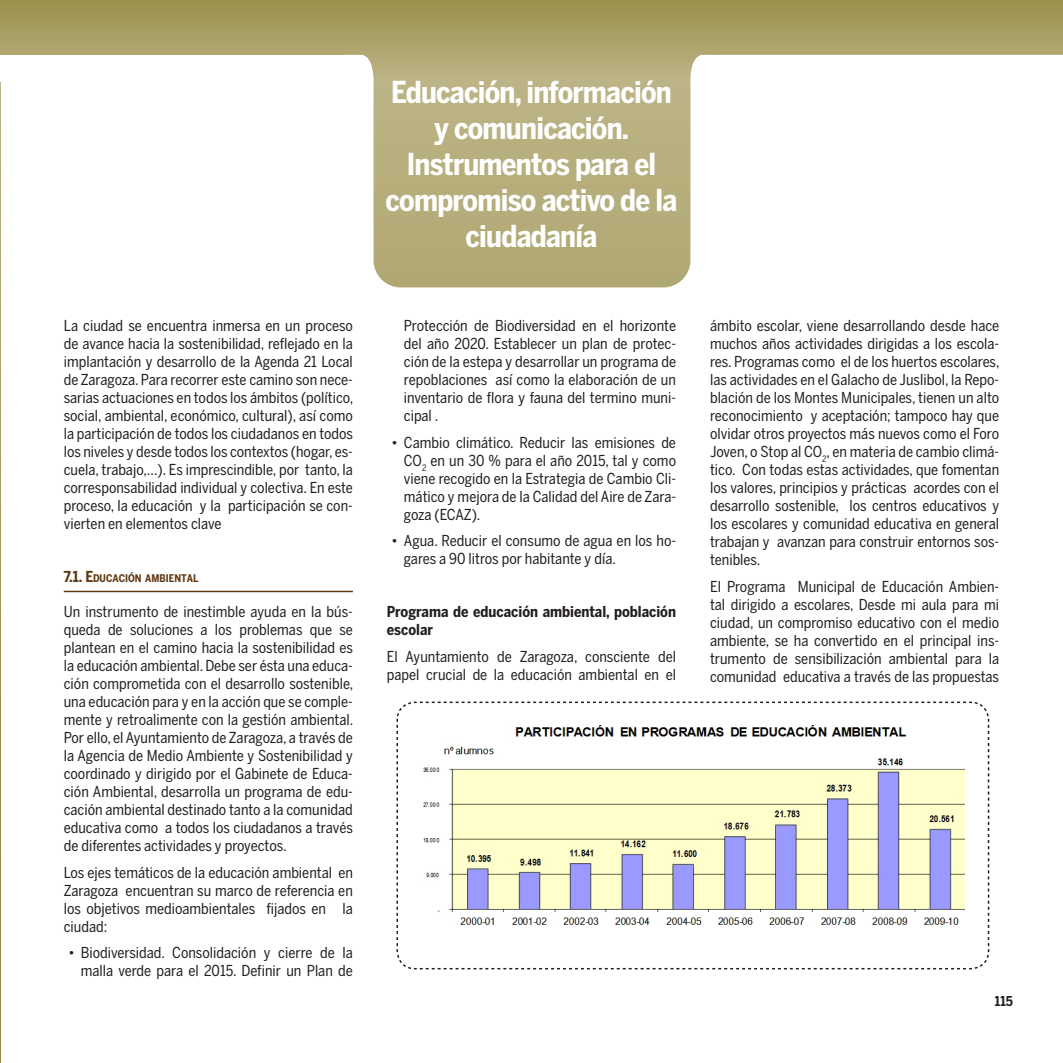
<style>
.page{position:relative;width:1063px;height:1063px;background:#fff}
.page>*{position:absolute;margin:0;border:0;box-sizing:border-box;transform-origin:0 0}
.t1{font:700 30px/36px "Benton Sans Cond";letter-spacing:-.025em;color:#fff;text-align:center}
.t2{font:15px/18px "Benton Sans Cond";color:#231f20;text-align:justify}
.t3{font:700 15px/18px "Benton Sans Cond";color:#231f20}
.t4{font:700 13.5px "Benton Sans Cond";color:#231f20}
.t5{font:700 10.5px "Benton Sans Cond";color:#603711}
.s1{font-size:15px}
</style>
<div class="page">
<img style="left:0;top:85px;width:1px;height:978px">
<img style="left:0;top:0;width:343px;height:85px">
<img style="left:343px;top:0;width:370px;height:287px">
<img style="left:713px;top:0;width:350px;height:55px">
<hr style="left:64px;top:591px;width:289px;height:1px;background:#603711">
<svg style="left:396px;top:701px;width:594px;height:269px"></svg>
<p class="t2" style="left:64px;top:317px;width:291px">La ciudad se encuentra inmersa en un proceso de avance hacia la sostenibilidad, reflejado en la implantación y desarrollo de la Agenda 21 Local de Zaragoza. Para recorrer este camino son nece&shy;sarias actuaciones en todos los ámbitos (político, social, ambiental, económico, cultural), así como la participación de todos los ciudadanos en todos los niveles y desde todos los contextos (hogar, es&shy;cuela, trabajo,...). Es imprescindible, por tanto, la corresponsabilidad individual y colectiva. En este proceso, la educación y la participación se con&shy;vierten en elementos clave</p>
<h6 class="t5" style="left:64px;top:572px;width:136px"><span class="s1">7.1. E</span>DUCACIÓN AMBIENTAL</h6>
<p class="t2" style="left:64px;top:603px;width:291px">Un instrumento de inestimble ayuda en la bús&shy;queda de soluciones a los problemas que se plantean en el camino hacia la sostenibilidad es la educación ambiental. Debe ser ésta una educa&shy;ción comprometida con el desarrollo sostenible, una educación para y en la acción que se comple&shy;mente y retroalimente con la gestión ambiental.<br>Por ello, el Ayuntamiento de Zaragoza, a través de la Agencia de Medio Ambiente y Sostenibilidad y coordinado y dirigido por el Gabinete de Educa&shy;ción Ambiental, desarrolla un programa de edu&shy;cación ambiental destinado tanto a la comunidad educativa como a todos los ciudadanos a través de diferentes actividades y proyectos.</p>
<p class="t2" style="left:64px;top:863px;width:291px">Los ejes temáticos de la educación ambiental en Zaragoza encuentran su marco de referencia en los objetivos medioambientales fijados en la ciudad:</p>
<p class="t2" style="left:68px;top:944px;width:286px;text-align:right">• Biodiversidad. Consolidación y cierre de la malla verde para el 2015. Definir un Plan de</p>
<p class="t1" style="left:391px;top:74px;width:282px">Educación, información</p>
<h2 class="t1" style="left:386px;top:110px;width:293px">y comunicación.<br>Instrumentos para el compromiso activo de la ciudadanía</h2>
<p class="t2" style="left:404px;top:317px;width:274px">Protección de Biodiversidad en el horizonte del año 2020. Establecer un plan de protec&shy;ción de la estepa y desarrollar un programa de repoblaciones así como la elaboración de un inventario de flora y fauna del termino muni&shy;cipal .</p>
<p class="t2" style="left:404px;top:433px;width:274px;text-indent:-13px">• Cambio climático. Reducir las emisiones de CO<sub>2</sub> en un 30 % para el año 2015, tal y como viene recogido en la Estrategia de Cambio Cli&shy;mático y mejora de la Calidad del Aire de Zara&shy;goza (ECAZ).</p>
<p class="t2" style="left:404px;top:532px;width:273px;text-indent:-13px">• Agua. Reducir el consumo de agua en los ho&shy;gares a 90 litros por habitante y día.</p>
<h5 class="t3" style="left:387px;top:603px;width:291px">Programa de educación ambiental, población escolar</h5>
<p class="t2" style="left:387px;top:647px;width:291px">El Ayuntamiento de Zaragoza, consciente del papel crucial de la educación ambiental en el</p>
<p class="t2" style="left:710px;top:317px;width:291px">ámbito escolar, viene desarrollando desde hace muchos años actividades dirigidas a los escola&shy;res. Programas como el de los huertos escolares, las actividades en el Galacho de Juslibol, la Repo&shy;blación de los Montes Municipales, tienen un alto reconocimiento y aceptación; tampoco hay que olvidar otros proyectos más nuevos como el Foro Joven, o Stop al CO<sub>2</sub>, en materia de cambio climá&shy;tico. Con todas estas actividades, que fomentan los valores, principios y prácticas acordes con el desarrollo sostenible, los centros educativos y los escolares y comunidad educativa en general trabajan y avanzan para construir entornos sos&shy;tenibles.</p>
<p class="t2" style="left:710px;top:577px;width:291px">El Programa Municipal de Educación Ambien&shy;tal dirigido a escolares, Desde mi aula para mi ciudad, un compromiso educativo con el medio ambiente, se ha convertido en el principal ins&shy;trumento de sensibilización ambiental para la comunidad educativa a través de las propuestas</p>
<p class="t4" style="left:995px;top:993px;width:20px">115</p>
</div>
